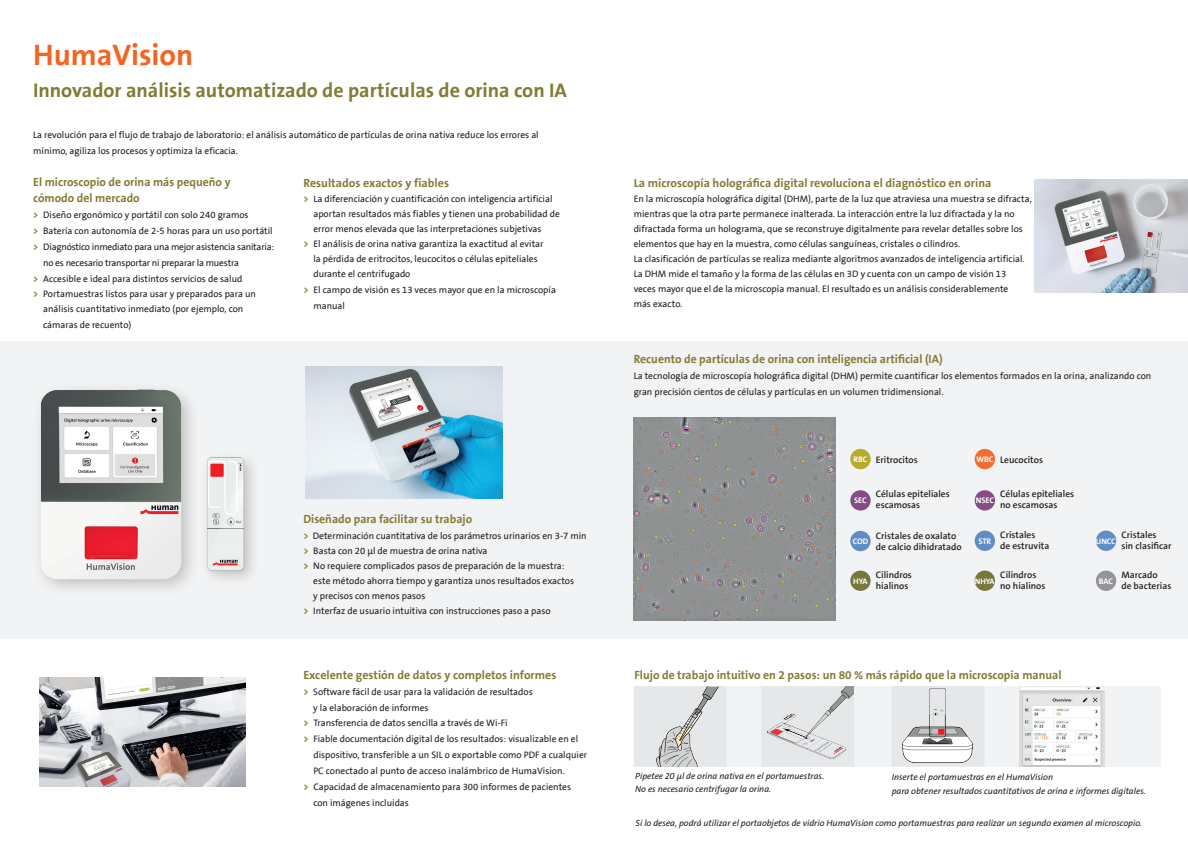
<style>
.page{position:relative;width:1188px;height:842px;background:#fff}
.page>*{position:absolute;margin:0;border:0;box-sizing:border-box;transform-origin:0 0}
.t1{font:700 30px "The Sans B7";color:#f36421}
.t2{font:700 20px "The Sans B7";color:#827c34}
.t3{font:700 12px/16px "The Sans B7";color:#827c34}
.t4{font:9.5px/15px "The Sans B5 Plain";color:#231f20}
.t5{font:600 9.5px/11px "The Sans B6";color:#231f20}
.t6{font:9.5px "The Sans B5 Plain";letter-spacing:-.02em;color:#231f20}
.t7{font:italic 9px/13px "The Sans";color:#231f20}
.t8{font:italic 9px/14px "The Sans B5 Plain";color:#231f20}
.t9{font:700 8.1px "The Sans B7";color:#fff}
.t10{font:700 8px "The Sans B7";letter-spacing:-.01em;color:#fff}
.s1{font-family:"The Sans B7";font-weight:700;color:#827c34}
</style>
<div class="page">
<div style="left:0;top:341px;width:1188px;height:297px;background:#f2f3f4"></div>
<img style="left:1034px;top:179px;width:154px;height:114px">
<div style="left:850px;top:449px;width:20px;height:20px;background:#b8aa2b;border-radius:50%"></div>
<div style="left:974px;top:449px;width:21px;height:20px;background:#f26d30;border-radius:50%"></div>
<div style="left:1096px;top:571px;width:20px;height:20px;background:#939598;border-radius:50%"></div>
<div style="left:850px;top:490px;width:20px;height:21px;background:#854c85;border-radius:50%"></div>
<div style="left:974px;top:490px;width:21px;height:21px;background:#854c85;border-radius:50%"></div>
<div style="left:850px;top:571px;width:20px;height:20px;background:#78773c;border-radius:50%"></div>
<div style="left:974px;top:571px;width:21px;height:20px;background:#78773c;border-radius:50%"></div>
<div style="left:850px;top:531px;width:20px;height:20px;background:#618dc7;border-radius:50%"></div>
<div style="left:974px;top:531px;width:21px;height:20px;background:#618dc7;border-radius:50%"></div>
<div style="left:1096px;top:531px;width:20px;height:20px;background:#618dc7;border-radius:50%"></div>
<img style="left:40px;top:389px;width:150px;height:200px">
<img style="left:306px;top:367px;width:197px;height:131px">
<img style="left:174px;top:408px;width:79px;height:181px">
<img style="left:633px;top:417px;width:203px;height:203px">
<img style="left:40px;top:678px;width:205px;height:109px">
<div style="left:635px;top:686px;width:526px;height:80px;background:#f2f3f4"></div>
<div style="left:634px;top:686px;width:92px;height:80px;background:#e6e7e9"></div>
<div style="left:892px;top:687px;width:92px;height:79px;background:#e6e7e9"></div>
<img style="left:903px;top:689px;width:69px;height:73px">
<div style="left:891px;top:686px;width:93px;height:80px;border:1px solid #e6e7e9"></div>
<img style="left:1021px;top:688px;width:81px;height:76px">
<div style="left:1019px;top:686px;width:85px;height:80px;border:1px solid #e6e7e9"></div>
<div style="left:761px;top:686px;width:93px;height:80px;background:#e6e7e9"></div>
<img style="left:762px;top:686px;width:91px;height:73px">
<img style="left:656px;top:686px;width:63px;height:80px">
<p class="t1" style="left:33px;top:39px;width:162px">HumaVision</p>
<p class="t2" style="left:33px;top:79px;width:535px">Innovador análisis automatizado de partículas de orina con IA</p>
<p class="t4" style="left:33px;top:127px;width:507px;line-height:16px">La revolución para el flujo de trabajo de laboratorio: el análisis automático de partículas de orina nativa reduce los errores al mínimo, agiliza los procesos y optimiza la eficacia.</p>
<p class="t3" style="left:303px;top:175px;width:147px">Resultados exactos y fiables</p>
<p class="t4" style="left:313px;top:191px;width:248px;text-indent:-10px"><span class="s1">&gt;</span> La diferenciación y cuantificación con inteligencia artificial aportan resultados más fiables y tienen una probabilidad de error menos elevada que las interpretaciones subjetivas</p>
<p class="t4" style="left:313px;top:236px;width:232px;text-indent:-10px"><span class="s1">&gt;</span> El análisis de orina nativa garantiza la exactitud al evitar la pérdida de eritrocitos, leucocitos o células epiteliales durante el centrifugado</p>
<p class="t4" style="left:313px;top:282px;width:244px;line-height:16px;text-indent:-10px"><span class="s1">&gt;</span> El campo de visión es 13 veces mayor que en la microscopía manual</p>
<p class="t3" style="left:33px;top:174px;width:199px">El microscopio de orina más pequeño y cómodo del mercado</p>
<p class="t4" style="left:33px;top:208px;width:217px"><span class="s1">&gt;</span> Diseño ergonómico y portátil con solo 240 gramos</p>
<p class="t4" style="left:33px;top:224px;width:241px"><span class="s1">&gt;</span> Batería con autonomía de 2-5 horas para un uso portátil</p>
<p class="t6" style="left:33px;top:242px;width:243px"><span class="s1">&gt;</span> Diagnóstico inmediato para una mejor asistencia sanitaria:</p>
<p class="t6" style="left:43px;top:258px;width:197px">no es necesario transportar ni preparar la muestra</p>
<p class="t4" style="left:33px;top:272px;width:211px"><span class="s1">&gt;</span> Accesible e ideal para distintos servicios de salud</p>
<p class="t4" style="left:33px;top:287px;width:224px;text-align:center"><span class="s1">&gt;</span> Portamuestras listos para usar y preparados para un análisis cuantitativo inmediato (por ejemplo, con</p>
<p class="t4" style="left:43px;top:318px;width:90px">cámaras de recuento)</p>
<p class="t3" style="left:303px;top:511px;width:170px">Diseñado para facilitar su trabajo</p>
<p class="t4" style="left:303px;top:528px;width:285px"><span class="s1">&gt;</span> Determinación cuantitativa de los parámetros urinarios en 3-7 min</p>
<p class="t4" style="left:303px;top:543px;width:186px"><span class="s1">&gt;</span> Basta con 20 µl de muestra de orina nativa</p>
<p class="t4" style="left:313px;top:558px;width:262px;text-indent:-10px"><span class="s1">&gt;</span> No requiere complicados pasos de preparación de la muestra: este método ahorra tiempo y garantiza unos resultados exactos y precisos con menos pasos</p>
<p class="t4" style="left:303px;top:603px;width:249px"><span class="s1">&gt;</span> Interfaz de usuario intuitiva con instrucciones paso a paso</p>
<p class="t3" style="left:303px;top:667px;width:255px">Excelente gestión de datos y completos informes</p>
<p class="t4" style="left:313px;top:684px;width:221px;line-height:16px;text-indent:-10px"><span class="s1">&gt;</span> Software fácil de usar para la validación de resultados y la elaboración de informes</p>
<p class="t4" style="left:303px;top:715px;width:206px"><span class="s1">&gt;</span> Transferencia de datos sencilla a través de Wi-Fi</p>
<p class="t4" style="left:313px;top:731px;width:275px;line-height:16px;text-indent:-10px"><span class="s1">&gt;</span> Fiable documentación digital de los resultados: visualizable en el dispositivo, transferible a un SIL o exportable como PDF a cualquier<br>PC conectado al punto de acceso inalámbrico de HumaVision.</p>
<p class="t4" style="left:313px;top:779px;width:259px;line-height:16px;text-indent:-10px"><span class="s1">&gt;</span> Capacidad de almacenamiento para 300 informes de pacientes con imágenes incluidas</p>
<p class="t3" style="left:634px;top:175px;width:359px">La microscopía holográfica digital revoluciona el diagnóstico en orina</p>
<p class="t4" style="left:634px;top:191px;width:400px">En la microscopía holográfica digital (DHM), parte de la luz que atraviesa una muestra se difracta, mientras que la otra parte permanece inalterada. La interacción entre la luz difractada y la no difractada forma un holograma, que se reconstruye digitalmente para revelar detalles sobre los elementos que hay en la muestra, como células sanguíneas, cristales o cilindros.</p>
<p class="t4" style="left:634px;top:251px;width:392px">La clasificación de partículas se realiza mediante algoritmos avanzados de inteligencia artificial.<br>La DHM mide el tamaño y la forma de las células en 3D y cuenta con un campo de visión 13 veces mayor que el de la microscopía manual. El resultado es un análisis considerablemente más exacto.</p>
<p class="t3" style="left:634px;top:351px;width:311px">Recuento de partículas de orina con inteligencia artificial (IA)</p>
<p class="t4" style="left:634px;top:368px;width:519px">La tecnología de microscopía holográfica digital (DHM) permite cuantificar los elementos formados en la orina, analizando con</p>
<p class="t4" style="left:634px;top:384px;width:311px">gran precisión cientos de células y partículas en un volumen tridimensional.</p>
<p class="t5" style="left:876px;top:455px;width:43px">Eritrocitos</p>
<p class="t5" style="left:1000px;top:455px;width:44px">Leucocitos</p>
<p class="t9" style="left:853px;top:455px;width:15px">RBC</p>
<p class="t9" style="left:976px;top:455px;width:19px">WBC</p>
<p class="t9" style="left:854px;top:496px;width:14px">SEC</p>
<p class="t5" style="left:1000px;top:489px;width:76px">Células epiteliales no escamosas</p>
<p class="t5" style="left:876px;top:489px;width:76px">Células epiteliales escamosas</p>
<p class="t9" style="left:975px;top:496px;width:20px">NSEC</p>
<p class="t9" style="left:852px;top:537px;width:17px">COD</p>
<p class="t5" style="left:876px;top:530px;width:87px">Cristales de oxalato de calcio dihidratado</p>
<p class="t9" style="left:978px;top:537px;width:14px">STR</p>
<p class="t5" style="left:1000px;top:529px;width:51px">Cristales<br>de estruvita</p>
<p class="t10" style="left:1096px;top:537px;width:21px">UNCC</p>
<p class="t5" style="left:1121px;top:529px;width:52px">Cristales<br>sin clasificar</p>
<p class="t9" style="left:853px;top:577px;width:16px">HYA</p>
<p class="t5" style="left:876px;top:570px;width:38px">Cilindros hialinos</p>
<p class="t10" style="left:974px;top:577px;width:21px">NHYA</p>
<p class="t5" style="left:1000px;top:570px;width:47px">Cilindros no hialinos</p>
<p class="t3" style="left:634px;top:667px;width:428px">Flujo de trabajo intuitivo en 2 pasos: un 80 % más rápido que la microscopía manual</p>
<p class="t9" style="left:1099px;top:577px;width:16px">BAC</p>
<p class="t5" style="left:1121px;top:570px;width:51px">Marcado<br>de bacterias</p>
<p class="t7" style="left:635px;top:770px;width:190px">Pipetee 20 µl de orina nativa en el portamuestras.<br>No es necesario centrifugar la orina.</p>
<p class="t8" style="left:891px;top:770px;width:256px">Inserte el portamuestras en el HumaVision<br>para obtener resultados cuantitativos de orina e informes digitales.</p>
<p class="t7" style="left:636px;top:816px;width:508px">Si lo desea, podrá utilizar el portaobjetos de vidrio HumaVision como portamuestras para realizar un segundo examen al microscopio.</p>
</div>
